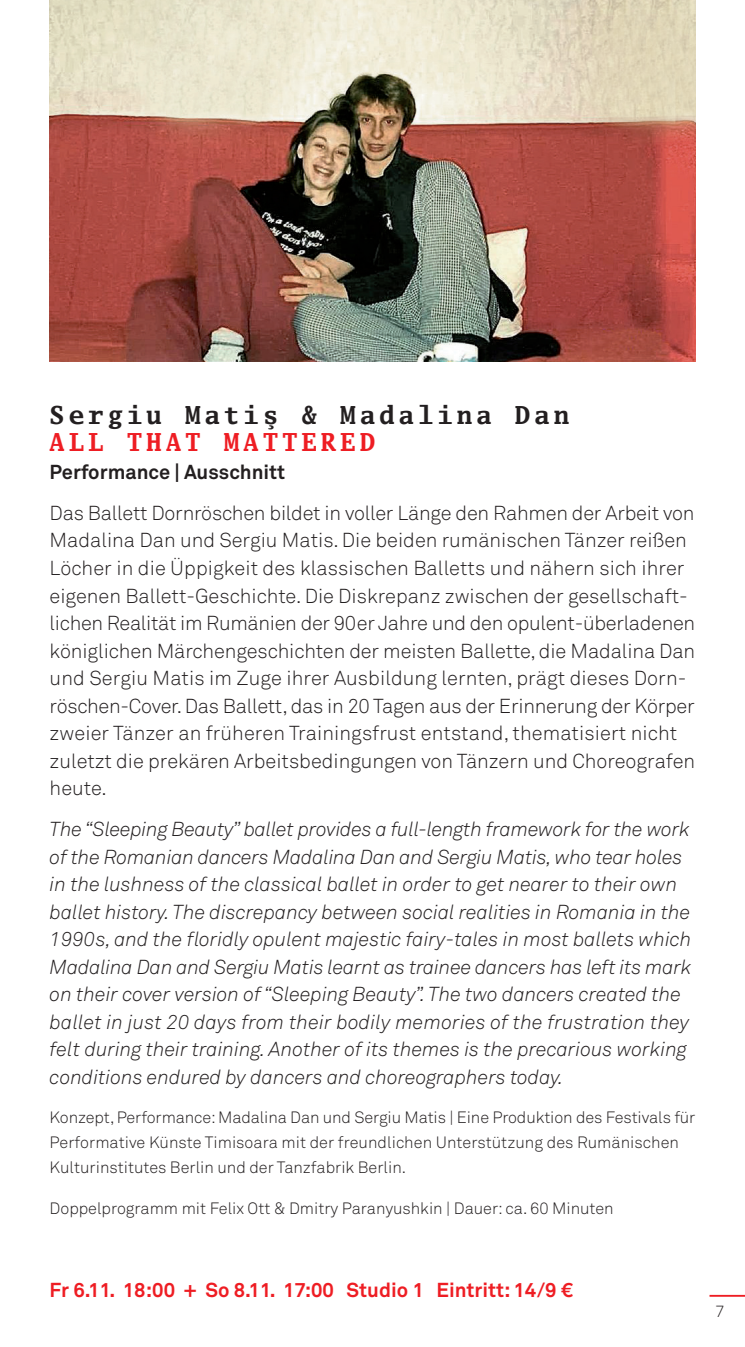
<style>
.page{position:relative;width:745px;height:1347px;background:#fff}
.page>*{position:absolute;margin:0;border:0;box-sizing:border-box;transform-origin:0 0}
.t1{font:700 25px "Luxi Mono";letter-spacing:.175em;color:#231f20}
.t2{font:700 25px "Luxi Mono";color:#ee1d23}
.t3{font:300 20px/27.5px "Akkurat";color:#231f20}
.t4{font:italic 300 20px/27.5px "Akkurat";color:#231f20}
.t5{font:700 20px "Akkurat";color:#ee1d23}
.t6{font:700 20px "Akkurat";color:#231f20}
.t7{font:300 16.25px/25px "Akkurat";color:#231f20}
</style>
<div class="page">
<img style="left:50px;top:0;width:644px;height:361px">
<hr style="left:709px;top:1294px;width:35px;height:2px;background:#ee1d23">
<p class="t1" style="left:50px;top:398px;width:520px">Sergiu Matiș &amp; Madalina Dan</p>
<p class="t2" style="left:50px;top:426px;width:37px">All</p>
<p class="t2" style="left:127px;top:426px;width:19px">that</p>
<p class="t2" style="left:224px;top:426px;width:20px">mattered</p>
<p class="t6" style="left:50px;top:459px;width:237px">Performance | Ausschnitt</p>
<p class="t3" style="left:50px;top:499px;width:646px">Das Ballett Dornröschen bildet in voller Länge den Rahmen der Arbeit von Madalina Dan und Sergiu Matis. Die beiden rumänischen Tänzer reißen Löcher in die Üppigkeit des klassischen Balletts und nähern sich ihrer eigenen Ballett-Geschichte. Die Diskrepanz zwischen der gesellschaft&shy;lichen Realität im Rumänien der 90er Jahre und den opulent-überladenen königlichen Märchengeschichten der meisten Ballette, die Madalina Dan und Sergiu Matis im Zuge ihrer Ausbildung lernten, prägt dieses Dorn&shy;röschen-Cover. Das Ballett, das in 20 Tagen aus der Erinnerung der Körper zweier Tänzer an früheren Trainingsfrust entstand, thematisiert nicht zuletzt die prekären Arbeitsbedingungen von Tänzern und Choreografen heute.</p>
<p class="t4" style="left:50px;top:815px;width:643px">The “Sleeping Beauty” ballet provides a full-length framework for the work of the Romanian dancers Madalina Dan and Sergiu Matis, who tear holes in the lushness of the classical ballet in order to get nearer to their own ballet history. The discrepancy between social realities in Romania in the 1990s, and the floridly opulent majestic fairy-tales in most ballets which Madalina Dan and Sergiu Matis learnt as trainee dancers has left its mark on their cover version of “Sleeping Beauty”. The two dancers created the ballet in just 20 days from their bodily memories of the frustration they felt during their training. Another of its themes is the precarious working conditions endured by dancers and choreographers today.</p>
<p class="t7" style="left:50px;top:1104px;width:646px">Konzept, Performance: Madalina Dan und Sergiu Matis | Eine Produktion des Festivals für<br>Performative Künste Timisoara mit der freundlichen Unterstützung des Rumänischen<br>Kulturinstitutes Berlin und der Tanzfabrik Berlin.</p>
<p class="t7" style="left:50px;top:1195px;width:565px">Doppelprogramm mit Felix Ott &amp; Dmitry Paranyushkin | Dauer: ca. 60 Minuten</p>
<p class="t5" style="left:50px;top:1277px;width:524px">Fr 6.11. 18:00 + So 8.11. 17:00 Studio 1 Eintritt: 14/9 €</p>
<p class="t7" style="left:715px;top:1298px;width:11px">7</p>
</div>
